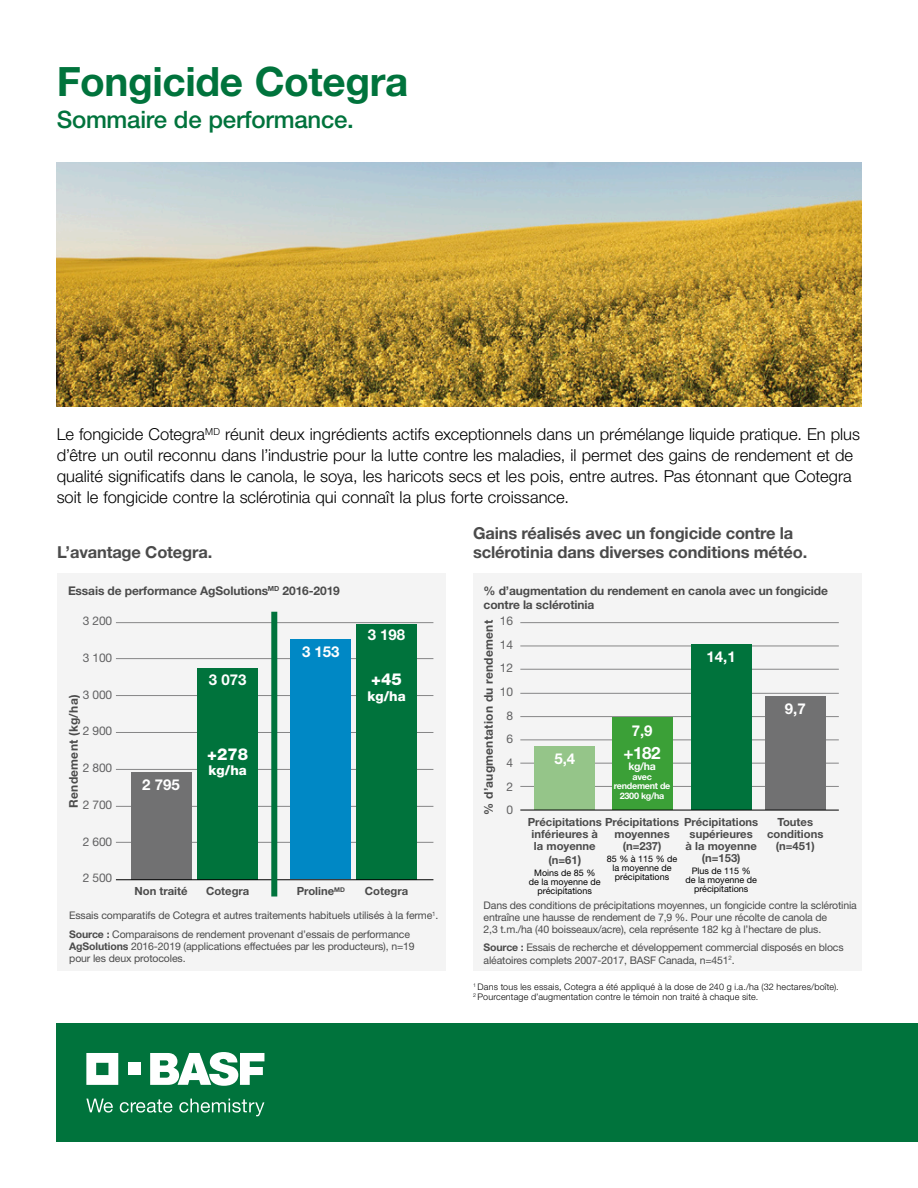
<style>
.page{position:relative;width:918px;height:1188px;background:#fff}
.page>*{position:absolute;margin:0;border:0;box-sizing:border-box;transform-origin:0 0}
.t1{font:700 40.5px "Helvetica Neue LT Std";letter-spacing:-.01em;color:#00733c}
.t2{font:500 24px "Helvetica Neue LT Std";letter-spacing:-.01em;color:#00733c}
.t3{font:700 16.95px "Helvetica Neue LT Std";color:#fff}
.t4{font:300 16.5px/21px "Helvetica Neue LT Std";color:#000}
.t5{font:700 16.5px/19.5px "Helvetica Neue LT Std";letter-spacing:-.01em;color:#4b4b4b}
.t6{font:800 16.5px "Helvetica Neue LT Std";color:#fff}
.t7{font:700 15px "Helvetica Neue LT Std";color:#fff}
.t8{font:800 13.5px "Helvetica Neue LT Std";color:#fff}
.t9{font:700 12px/13.5px "Helvetica Neue LT Std";letter-spacing:-.01em;color:#4b4b4b}
.t10{font:12px/23.7px "Helvetica Neue LT Std";letter-spacing:-.01em;color:#626263;text-align:center}
.t11{font:700 12px "Helvetica Neue LT Std";letter-spacing:.02em;color:#4b4b4b}
.t12{font:700 11.25px/12px "Helvetica Neue LT Std";color:#4b4b4b;text-align:center}
.t13{font:10.5px/12.3px "Helvetica Neue LT Std";letter-spacing:-.015em;color:#4b4b4b}
.t14{font:700 10.5px "Helvetica Neue LT Std";color:#fff}
.t15{font:300 9px/10.5px "Helvetica Neue LT Std";letter-spacing:.02em;color:#000}
.t16{font:9px/9px "Helvetica Neue LT Std";color:#000;text-align:center}
.t17{font:700 9px/9.8px "Helvetica Neue LT Std";letter-spacing:-.03em;color:#fff;text-align:center}
.s1{font-weight:700}
.s2{font-size:12px}
</style>
<div class="page">
<img style="left:57px;top:162px;width:804px;height:245px">
<div style="left:57px;top:1023px;width:861px;height:119px;background:#00733c"></div>
<svg style="left:86px;top:1053px;width:32px;height:32px"></svg>
<div style="left:128px;top:1063px;width:12px;height:12px;background:#fff"></div>
<svg style="left:150px;top:1052px;width:114px;height:34px"></svg>
<svg style="left:86px;top:1099px;width:27px;height:14px"></svg>
<svg style="left:120px;top:1099px;width:52px;height:14px"></svg>
<svg style="left:179px;top:1099px;width:85px;height:17px"></svg>
<div style="left:473px;top:574px;width:388px;height:397px;background:#f4f4f4"></div>
<hr style="left:520px;top:622px;width:319px;height:1px;background:#868687">
<hr style="left:520px;top:646px;width:319px;height:1px;background:#868687">
<hr style="left:520px;top:669px;width:319px;height:1px;background:#868687">
<hr style="left:520px;top:693px;width:319px;height:1px;background:#868687">
<hr style="left:520px;top:716px;width:319px;height:1px;background:#868687">
<hr style="left:520px;top:740px;width:319px;height:1px;background:#868687">
<hr style="left:520px;top:763px;width:319px;height:1px;background:#868687">
<hr style="left:520px;top:786px;width:319px;height:1px;background:#868687">
<div style="left:765px;top:697px;width:61px;height:113px;background:#717172"></div>
<div style="left:691px;top:645px;width:61px;height:165px;background:#00733c"></div>
<div style="left:612px;top:718px;width:61px;height:92px;background:#3ba037"></div>
<div style="left:534px;top:747px;width:61px;height:63px;background:#95c589"></div>
<hr style="left:520px;top:810px;width:319px;height:1px;background:#000">
<div style="left:57px;top:574px;width:389px;height:397px;background:#f4f4f4"></div>
<hr style="left:116px;top:622px;width:317px;height:1px;background:#868687">
<hr style="left:116px;top:658px;width:317px;height:1px;background:#868687">
<hr style="left:116px;top:695px;width:317px;height:1px;background:#868687">
<hr style="left:116px;top:732px;width:317px;height:1px;background:#868687">
<hr style="left:116px;top:769px;width:317px;height:1px;background:#868687">
<hr style="left:116px;top:806px;width:317px;height:1px;background:#868687">
<hr style="left:116px;top:842px;width:317px;height:1px;background:#868687">
<div style="left:197px;top:668px;width:61px;height:211px;background:#00733c"></div>
<div style="left:131px;top:772px;width:60px;height:107px;background:#717172"></div>
<div style="left:290px;top:639px;width:61px;height:240px;background:#0088c5"></div>
<div style="left:356px;top:624px;width:61px;height:255px;background:#00733c"></div>
<hr style="left:116px;top:879px;width:317px;height:1px;background:#000">
<div style="left:271px;top:612px;width:6px;height:285px;background:#00733c"></div>
<h1 class="t1" style="left:57px;top:57px;width:353px">Fongicide Cotegra</h1>
<h2 class="t2" style="left:57px;top:105px;width:299px">Sommaire de performance.</h2>
<p class="t4" style="left:57px;top:423px;width:805px">Le fongicide Cotegra<sup>MD</sup> réunit deux ingrédients actifs exceptionnels dans un prémélange liquide pratique. En plus d’être un outil reconnu dans l’industrie pour la lutte contre les maladies, il permet des gains de rendement et de qualité significatifs dans le canola, le soya, les haricots secs et les pois, entre autres. Pas étonnant que Cotegra soit le fongicide contre la sclérotinia qui connaît la plus forte croissance.</p>
<h3 class="t5" style="left:57px;top:542px;width:157px">L’avantage Cotegra.</h3>
<p class="t9" style="left:68px;top:584px;width:273px">Essais de performance AgSolutions<sup>MD</sup> 2016-2019</p>
<p class="t10" style="left:83px;top:609px;width:31px">3 200</p>
<p class="t10" style="left:83px;top:646px;width:31px">3 100</p>
<p class="t10" style="left:83px;top:682px;width:31px">3 000</p>
<p class="t10" style="left:83px;top:719px;width:31px">2 900</p>
<p class="t10" style="left:83px;top:756px;width:31px">2 800</p>
<p class="t10" style="left:83px;top:793px;width:31px">2 700</p>
<p class="t10" style="left:83px;top:829px;width:31px">2 600</p>
<p class="t10" style="left:83px;top:866px;width:31px">2 500</p>
<p class="t11" style="left:66px;top:808px;width:115px;rotate:-90deg">Rendement (kg/ha)</p>
<h3 class="t7" style="left:142px;top:775px;width:39px">2 795</h3>
<h3 class="t7" style="left:209px;top:671px;width:39px">3 073</h3>
<h3 class="t6" style="left:207px;top:745px;width:42px">+278</h3>
<p class="t8" style="left:209px;top:763px;width:40px">kg/ha</p>
<p class="t12" style="left:135px;top:885px;width:55px">Non traité</p>
<p class="t12" style="left:206px;top:885px;width:45px">Cotegra</p>
<h3 class="t7" style="left:302px;top:642px;width:39px">3 153</h3>
<p class="t12" style="left:297px;top:885px;width:50px">Proline<sup>MD</sup></p>
<h3 class="t7" style="left:368px;top:625px;width:39px">3 198</h3>
<h3 class="t6" style="left:371px;top:669px;width:32px">+45</h3>
<p class="t8" style="left:367px;top:689px;width:40px">kg/ha</p>
<p class="t12" style="left:365px;top:885px;width:45px">Cotegra</p>
<p class="t13" style="left:69px;top:906px;width:371px;line-height:18.3px">Essais comparatifs de Cotegra et autres traitements habituels utilisés à la ferme<sup>1</sup>.<br><span class="s1">Source :</span> Comparaisons de rendement provenant d’essais de performance</p>
<p class="t13" style="left:69px;top:940px;width:347px"><span class="s1">AgSolutions</span> 2016-2019 (applications effectuées par les producteurs), n=19 pour les deux protocoles.</p>
<h3 class="t5" style="left:473px;top:523px;width:336px">Gains réalisés avec un fongicide contre la sclérotinia dans diverses conditions météo.</h3>
<p class="t9" style="left:484px;top:584px;width:346px">% d’augmentation du rendement en canola avec un fongicide contre la sclérotinia</p>
<p class="t10" style="left:500px;top:609px;width:15px">16<br>14<br>12<br>10<br>8<br>6<br>4<br>2<br>0</p>
<p class="t11" style="left:481px;top:815px;width:196px;rotate:-90deg">% d’augmentation du rendement</p>
<h3 class="t7" style="left:707px;top:648px;width:31px">14,1</h3>
<h3 class="t7" style="left:554px;top:750px;width:22px">5,4</h3>
<h3 class="t7" style="left:632px;top:722px;width:22px">7,9</h3>
<h3 class="t3" style="left:624px;top:742px;width:39px">+182</h3>
<p class="t14" style="left:628px;top:760px;width:29px">kg/ha</p>
<p class="t17" style="left:614px;top:771px;width:58px">avec rendement de<br>2300 kg/ha</p>
<p class="t12" style="left:528px;top:816px;width:232px">Précipitations Précipitations Précipitations</p>
<p class="t12" style="left:690px;top:828px;width:65px">supérieures</p>
<p class="t12" style="left:686px;top:840px;width:73px">à la moyenne</p>
<p class="t12" style="left:702px;top:852px;width:40px">(n=153)</p>
<p class="t16" style="left:685px;top:866px;width:73px">Plus de 115 %<br>de la moyenne de précipitations</p>
<p class="t12" style="left:532px;top:828px;width:68px;text-align:left">inférieures à la moyenne</p>
<p class="t12" style="left:548px;top:853px;width:34px">(n=61<span class="s2">)</span></p>
<p class="t16" style="left:529px;top:868px;width:73px">Moins de 85 % de la moyenne de précipitations</p>
<p class="t12" style="left:615px;top:828px;width:57px">moyennes (n=237)</p>
<p class="t16" style="left:607px;top:854px;width:72px">85 % à 115 % de la moyenne de précipitations</p>
<h3 class="t7" style="left:785px;top:699px;width:22px">9,7</h3>
<p class="t12" style="left:767px;top:816px;width:58px">Toutes conditions (n=451)</p>
<p class="t13" style="left:484px;top:898px;width:375px">Dans des conditions de précipitations moyennes, un fongicide contre la sclérotinia entraîne une hausse de rendement de 7,9 %. Pour une récolte de canola de<br>2,3 t.m./ha (40 boisseaux/acre), cela représente 182 kg à l’hectare de plus.</p>
<p class="t13" style="left:484px;top:941px;width:362px"><span class="s1">Source :</span> Essais de recherche et développement commercial disposés en blocs aléatoires complets 2007-2017, BASF Canada, n=451<sup>2</sup>.</p>
<p class="t15" style="left:473px;top:981px;width:367px"><sup>1</sup> Dans tous les essais, Cotegra a été appliqué à la dose de 240 g i.a./ha (32 hectares/boîte).<br><sup>2</sup> Pourcentage d’augmentation contre le témoin non traité à chaque site.</p>
</div>
